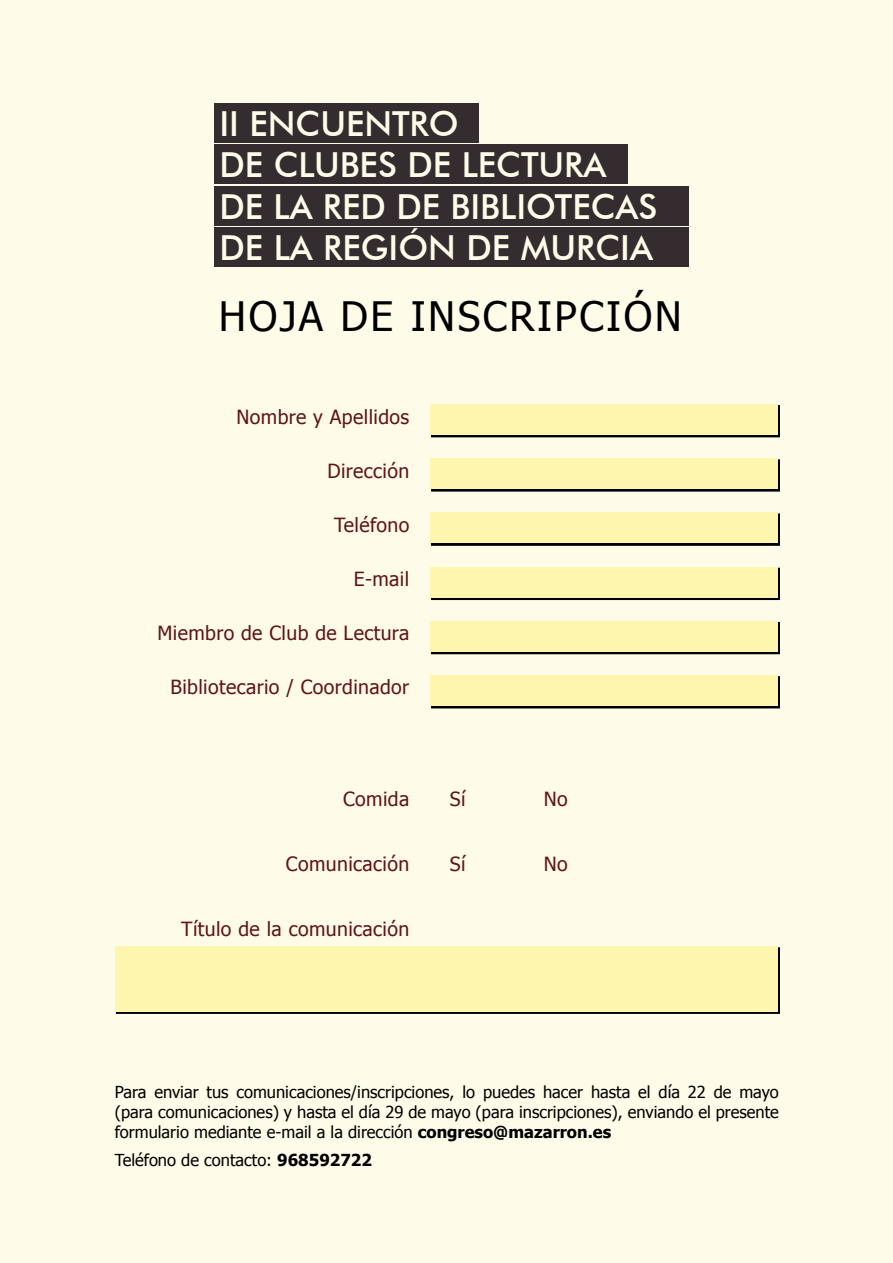
<style>
.page{position:relative;width:893px;height:1263px;background:#fefbe8}
.page>*{position:absolute;margin:0;border:0;box-sizing:border-box;transform-origin:0 0}
.t1{font:40.5px "Tahoma";letter-spacing:.06em;color:#000}
.t2{font:500 34.5px/41.4px "Futura BT";color:#fefbe8}
.t3{font:19.65px "Tahoma";letter-spacing:.02em;color:#601517}
.t4{font:19.5px "Tahoma";letter-spacing:.02em;color:#601517}
.t5{font:16.5px/19.8px "Tahoma";color:#000;text-align:justify}
.s1{font-weight:700}
</style>
<div class="page">
<div style="left:431px;top:405px;width:349px;height:32px;background:#000"></div>
<svg style="left:431px;top:459px;width:349px;height:33px"></svg>
<svg style="left:431px;top:513px;width:349px;height:33px"></svg>
<svg style="left:431px;top:568px;width:349px;height:32px"></svg>
<div style="left:431px;top:622px;width:349px;height:32px;background:#000"></div>
<div style="left:431px;top:676px;width:349px;height:32px;background:#000"></div>
<svg style="left:116px;top:947px;width:664px;height:67px;background:#54523b"></svg>
<div style="left:214px;top:103px;width:265px;height:39px;background:#352c2f"></div>
<div style="left:214px;top:145px;width:414px;height:39px;background:#352c2f"></div>
<div style="left:214px;top:186px;width:475px;height:39px;background:#352c2f"></div>
<div style="left:214px;top:228px;width:475px;height:39px;background:#352c2f"></div>
<div style="left:431px;top:512px;width:347px;height:31px;background:#fef6af"></div>
<div style="left:431px;top:567px;width:347px;height:30px;background:#fef6af"></div>
<div style="left:431px;top:621px;width:347px;height:31px;background:#fef6af"></div>
<div style="left:431px;top:675px;width:347px;height:31px;background:#fef6af"></div>
<div style="left:116px;top:946px;width:662px;height:65px;background:#fef6af"></div>
<div style="left:431px;top:458px;width:347px;height:31px;background:#fef6af"></div>
<div style="left:431px;top:404px;width:347px;height:31px;background:#fef6af"></div>
<h2 class="t2" style="left:219px;top:103px;width:439px">II ENCUENTRO<br>DE CLUBES DE LECTURA<br>DE LA RED DE BIBLIOTECAS<br>DE LA REGIÓN DE MURCIA</h2>
<h1 class="t1" style="left:219px;top:289px;width:464px">HOJA DE INSCRIPCIÓN</h1>
<p class="t4" style="left:237px;top:404px;width:174px">Nombre y Apellidos</p>
<p class="t4" style="left:327px;top:458px;width:83px">Dirección</p>
<p class="t4" style="left:334px;top:512px;width:77px">Teléfono</p>
<p class="t4" style="left:354px;top:566px;width:57px">E-mail</p>
<p class="t4" style="left:157px;top:620px;width:253px">Miembro de Club de Lectura</p>
<p class="t4" style="left:170px;top:674px;width:240px">Bibliotecario / Coordinador</p>
<p class="t4" style="left:343px;top:786px;width:68px">Comida</p>
<p class="t4" style="left:450px;top:786px;width:17px">Sí</p>
<p class="t4" style="left:544px;top:786px;width:25px">No</p>
<p class="t3" style="left:286px;top:850px;width:125px">Comunicación</p>
<p class="t4" style="left:181px;top:915px;width:229px">Título de la comunicación</p>
<p class="t4" style="left:450px;top:851px;width:17px">Sí</p>
<p class="t4" style="left:544px;top:851px;width:25px">No</p>
<p class="t5" style="left:115px;top:1081px;width:666px">Para enviar tus comunicaciones/inscripciones, lo puedes hacer hasta el día 22 de mayo (para comunicaciones) y hasta el día 29 de mayo (para inscripciones), enviando el presente formulario mediante e-mail a la dirección <span class="s1">congreso@mazarron.es</span></p>
<p class="t5" style="left:115px;top:1149px;width:259px">Teléfono de contacto: <span class="s1">968592722</span></p>
</div>
